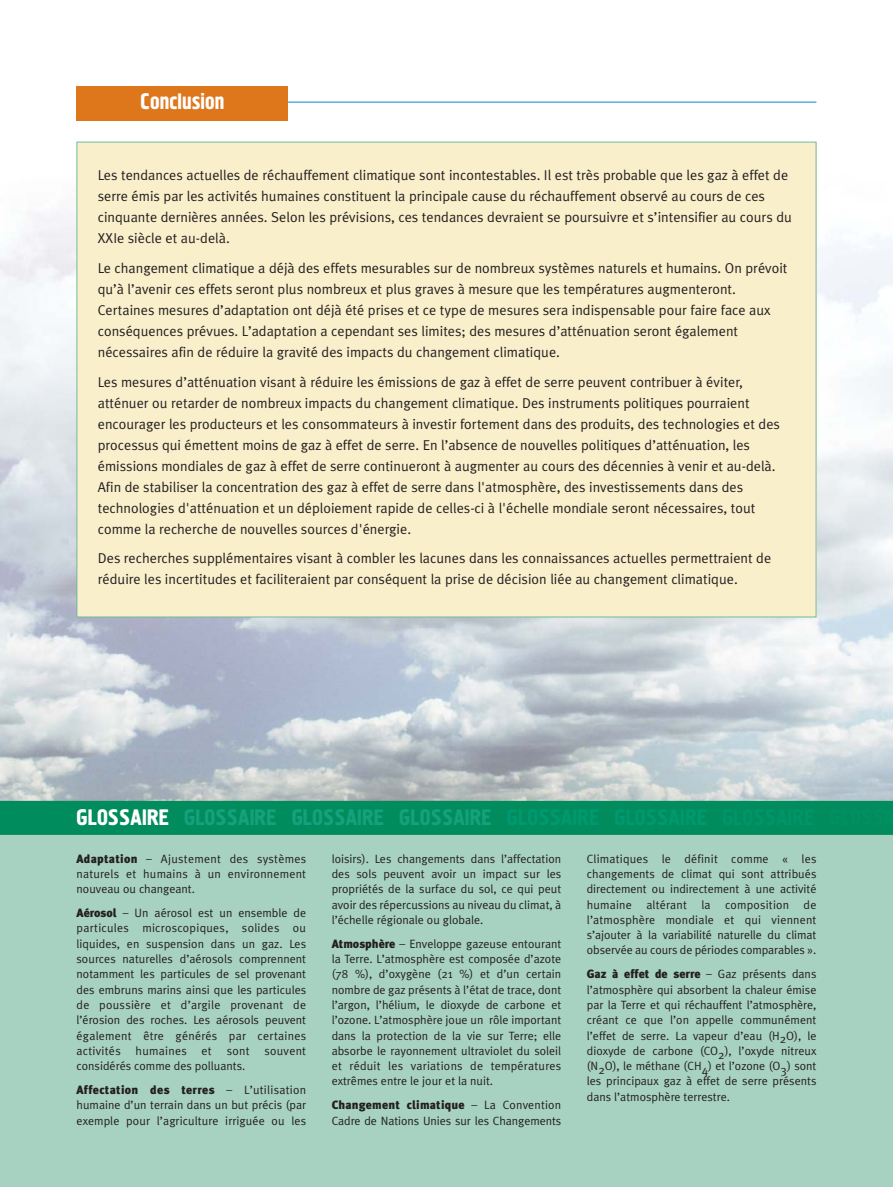
<style>
.page{position:relative;width:893px;height:1187px;background:#fff}
.page>*{position:absolute;margin:0;border:0;box-sizing:border-box;transform-origin:0 0}
.t1{font:22.5px "Pollock C1";color:#16a07c}
.t2{font:22.5px "Pollock C1";color:#fff}
.t3{font:14.25px/21px "Meta Plus Normal";color:#231f20}
.t4{font:12px/15.3px "Meta Plus Normal";color:#231f20;text-align:justify}
.t5{font:900 12px "Meta Plus";letter-spacing:.015em;color:#231f20}
.s1{color:#fff}
.s2{color:#00986f}
.s3{color:#009468}
.s4{color:#009062}
.s5{font-family:"Meta Plus";font-weight:900}
.s6{font-family:"Meta Plus Normal";font-weight:400}
</style>
<div class="page">
<img style="left:0;top:163px;width:893px;height:637px">
<hr style="left:146px;top:102px;width:670px;height:1px;background:#0090ca">
<div style="left:77px;top:142px;width:739px;height:475px;background:#faefcb"></div>
<div style="left:0;top:807px;width:893px;height:379px;background:#a7d1c0"></div>
<div style="left:0;top:800px;width:893px;height:34px;background:#008c5c"></div>
<div style="left:77px;top:86px;width:211px;height:34px;background:#de761c"></div>
<h1 class="t2" style="left:140px;top:93px;width:86px">Conclusion</h1>
<p class="t3" style="left:98px;top:166px;width:696px">Les tendances actuelles de réchauffement climatique sont incontestables. Il est très probable que les gaz à effet de serre émis par les activités humaines constituent la principale cause du réchauffement observé au cours de ces cinquante dernières années. Selon les prévisions, ces tendances devraient se poursuivre et s’intensifier au cours du XXIe siècle et au-delà.</p>
<p class="t3" style="left:98px;top:258px;width:691px">Le changement climatique a déjà des effets mesurables sur de nombreux systèmes naturels et humains. On prévoit qu’à l’avenir ces effets seront plus nombreux et plus graves à mesure que les températures augmenteront.<br>Certaines mesures d’adaptation ont déjà été prises et ce type de mesures sera indispensable pour faire face aux conséquences prévues. L’adaptation a cependant ses limites; des mesures d’atténuation seront également nécessaires afin de réduire la gravité des impacts du changement climatique.</p>
<p class="t3" style="left:98px;top:372px;width:684px">Les mesures d’atténuation visant à réduire les émissions de gaz à effet de serre peuvent contribuer à éviter, atténuer ou retarder de nombreux impacts du changement climatique. Des instruments politiques pourraient encourager les producteurs et les consommateurs à investir fortement dans des produits, des technologies et des processus qui émettent moins de gaz à effet de serre. En l’absence de nouvelles politiques d’atténuation, les émissions mondiales de gaz à effet de serre continueront à augmenter au cours des décennies à venir et au-delà.<br>Afin de stabiliser la concentration des gaz à effet de serre dans l'atmosphère, des investissements dans des technologies d'atténuation et un déploiement rapide de celles-ci à l'échelle mondiale seront nécessaires, tout comme la recherche de nouvelles sources d'énergie.</p>
<p class="t3" style="left:98px;top:548px;width:675px">Des recherches supplémentaires visant à combler les lacunes dans les connaissances actuelles permettraient de réduire les incertitudes et faciliteraient par conséquent la prise de décision liée au changement climatique.</p>
<h1 class="t1" style="left:77px;top:809px;width:820px"><span class="s1">GLOSSAIRE</span> GLOSSAIRE GLOSSAIRE GLOSSAIRE <span class="s2">GLOSSAIRE GLOSSAIRE</span> <span class="s3">GLOSSAIRE</span> <span class="s4">GLOSSA</span></h1>
<p class="t4" style="left:77px;top:851px;width:231px"><span class="s5">Adaptation</span> – Ajustement des systèmes naturels et humains à un environnement nouveau ou changeant.</p>
<p class="t4" style="left:77px;top:906px;width:231px"><span class="s5">Aérosol</span> – Un aérosol est un ensemble de particules microscopiques, solides ou liquides, en suspension dans un gaz. Les sources naturelles d’aérosols comprennent notamment les particules de sel provenant des embruns marins ainsi que les particules de poussière et d’argile provenant de l’érosion des roches. Les aérosols peuvent également être générés par certaines activités humaines et sont souvent considérés comme des polluants.</p>
<p class="t5" style="left:77px;top:1084px;width:231px">Affectation des terres <span class="s6">– L’utilisation</span></p>
<p class="t4" style="left:77px;top:1098px;width:231px">humaine d’un terrain dans un but précis (par exemple pour l’agriculture irriguée ou les</p>
<p class="t4" style="left:332px;top:851px;width:231px">loisirs). Les changements dans l’affectation des sols peuvent avoir un impact sur les propriétés de la surface du sol, ce qui peut avoir des répercussions au niveau du climat, à l’échelle régionale ou globale.</p>
<p class="t4" style="left:332px;top:936px;width:231px"><span class="s5">Atmosphère</span> – Enveloppe gazeuse entourant la Terre. L’atmosphère est composée d’azote (78 %), d’oxygène (21 %) et d’un certain nombre de gaz présents à l’état de trace, dont l’argon, l’hélium, le dioxyde de carbone et l’ozone. L’atmosphère joue un rôle important dans la protection de la vie sur Terre; elle absorbe le rayonnement ultraviolet du soleil et réduit les variations de températures extrêmes entre le jour et la nuit.</p>
<p class="t5" style="left:332px;top:1099px;width:231px">Changement climatique <span class="s6">– La Convention</span></p>
<p class="t4" style="left:332px;top:1113px;width:231px">Cadre de Nations Unies sur les Changements</p>
<p class="t4" style="left:587px;top:851px;width:231px">Climatiques le définit comme « les changements de climat qui sont attribués directement ou indirectement à une activité humaine altérant la composition de l’atmosphère mondiale et qui viennent s’ajouter à la variabilité naturelle du climat observée au cours de périodes comparables ».</p>
<p class="t5" style="left:587px;top:968px;width:231px">Gaz à effet de serre <span class="s6">– Gaz présents dans</span></p>
<p class="t4" style="left:587px;top:982px;width:231px">l’atmosphère qui absorbent la chaleur émise par la Terre et qui réchauffent l’atmosphère, créant ce que l’on appelle communément l’effet de serre. La vapeur d’eau (H2O), le dioxyde de carbone (CO2), l’oxyde nitreux (N2O), le méthane (CH4) et l’ozone (O3) sont les principaux gaz à effet de serre présents dans l’atmosphère terrestre.</p>
</div>
